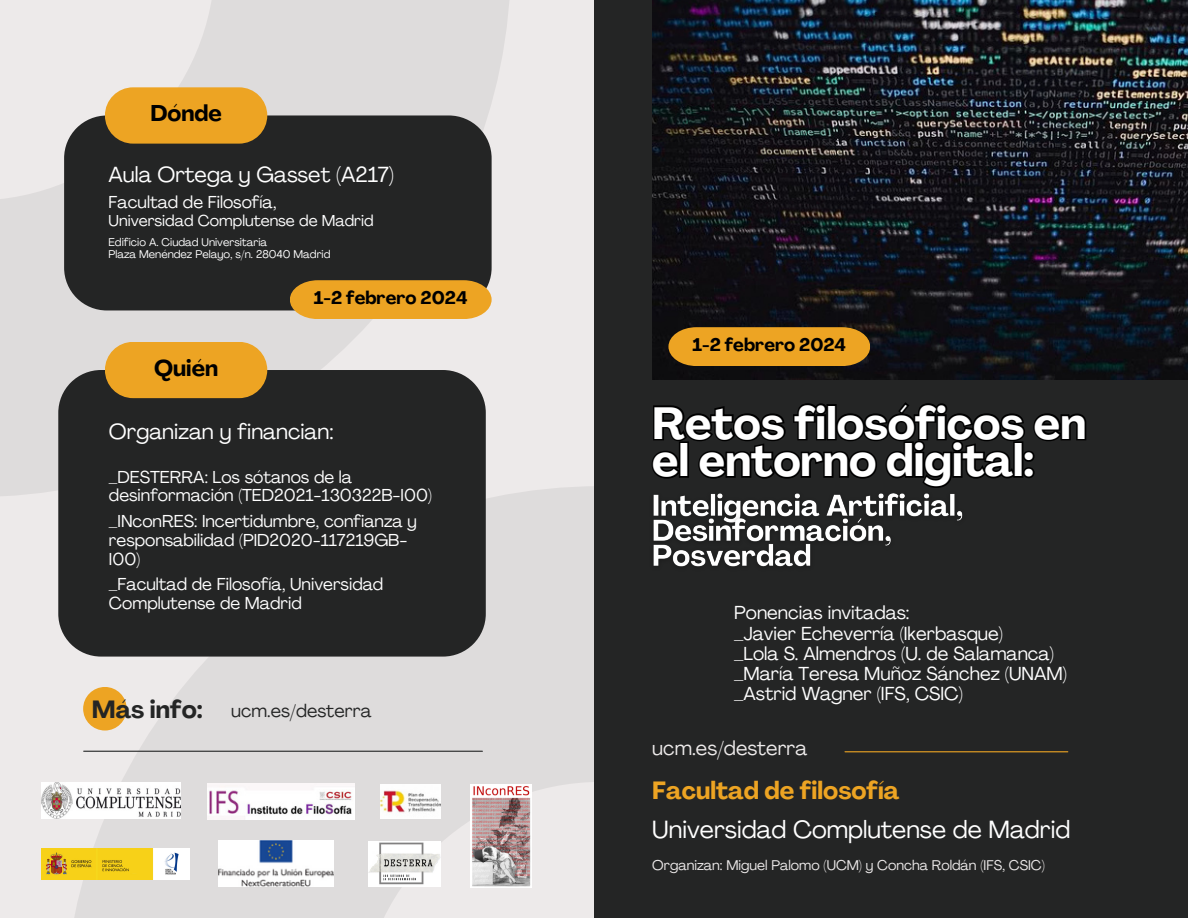
<style>
.page{position:relative;width:1188px;height:918px;background:#edeaea}
.page>*{position:absolute;margin:0;border:0;box-sizing:border-box;transform-origin:0 0}
.t1{font:700 44.55px/37.3px "Agrandir";color:#fff}
.t2{font:24.6px "Agrandir";color:#fff}
.t3{font:700 24.6px "Agrandir";color:#eda423}
.t4{font:700 24.6px "Agrandir";color:#242525}
.t5{font:700 22.5px "Agrandir";color:#000}
.t6{font:21.6px "Agrandir";color:#fff}
.t7{font:19.95px "Agrandir";color:#edeaea}
.t8{font:18.6px "Agrandir";color:#fff}
.t9{font:700 18px "Agrandir";color:#000}
.t10{font:18px "Agrandir";color:#242525}
.t11{font:17.1px/18.6px "Agrandir";color:#fff}
.t12{font:15.6px "Agrandir";color:#fff}
.t13{font:13.95px "Agrandir";color:#edeaea}
.t14{font:11.1px "Agrandir";color:#fff}
</style>
<div class="page">
<div style="left:64px;top:486px;width:1075px;height:432px;background:linear-gradient(to bottom,#dcdbdb,#e5e3e3)"></div>
<div style="left:594px;top:0;width:594px;height:918px;background:#242525"></div>
<img style="left:652px;top:0;width:536px;height:380px">
<svg style="left:668px;top:327px;width:202px;height:39px"></svg>
<hr style="left:845px;top:751px;width:223px;height:1px;background:#eda423">
<hr style="left:84px;top:751px;width:398px;height:1px;background:#242525">
<div style="left:0;top:0;width:512px;height:497px;background:linear-gradient(to right,#e4e2e2,#e1dfdf)"></div>
<div style="left:64px;top:115px;width:427px;height:195px;background:#242525"></div>
<div style="left:58px;top:370px;width:428px;height:287px;background:#242525"></div>
<div style="left:105px;top:87px;width:162px;height:57px;background:#eda423;border-radius:28px"></div>
<div style="left:105px;top:342px;width:162px;height:56px;background:#eda423;border-radius:28px"></div>
<div style="left:83px;top:687px;width:44px;height:44px;background:#eda423;border-radius:50%"></div>
<svg style="left:290px;top:280px;width:202px;height:39px"></svg>
<img style="left:381px;top:785px;width:59px;height:34px">
<img style="left:369px;top:842px;width:72px;height:45px">
<img style="left:219px;top:841px;width:114px;height:46px">
<img style="left:41px;top:782px;width:140px;height:36px">
<img style="left:41px;top:848px;width:149px;height:32px">
<img style="left:207px;top:783px;width:147px;height:36px">
<img style="left:470px;top:785px;width:62px;height:102px">
<svg style="left:651px;top:402px;width:436px;height:83px"></svg>
<img style="left:653px;top:485px;width:310px;height:82px">
<p class="t5" style="left:150px;top:104px;width:73px">Dónde</p>
<p class="t6" style="left:109px;top:166px;width:287px">Aula Ortega y Gasset (A217)</p>
<p class="t11" style="left:109px;top:194px;width:169px">Facultad de Filosofía,</p>
<p class="t12" style="left:109px;top:214px;width:267px">Universidad Complutense de Madrid</p>
<p class="t14" style="left:109px;top:237px;width:160px">Edificio A. Ciudad Universitaria</p>
<p class="t14" style="left:109px;top:250px;width:223px">Plaza Menéndez Pelayo, s/n. 28040 Madrid</p>
<p class="t5" style="left:154px;top:359px;width:66px">Quién</p>
<p class="t9" style="left:314px;top:290px;width:155px">1-2 febrero 2024</p>
<p class="t6" style="left:109px;top:423px;width:226px">Organizan y financian:</p>
<p class="t11" style="left:109px;top:469px;width:324px">_DESTERRA: Los sótanos de la desinformación (TED2021-130322B-I00)</p>
<p class="t11" style="left:109px;top:514px;width:309px">_INconRES: Incertidumbre, confianza y responsabilidad (PID2020-117219GB-<br>I00)</p>
<p class="t11" style="left:109px;top:577px;width:276px">_Facultad de Filosofía, Universidad<br>Complutense de Madrid</p>
<p class="t4" style="left:92px;top:699px;width:112px">Más info:</p>
<p class="t10" style="left:231px;top:703px;width:142px">ucm.es/desterra</p>
<p class="t9" style="left:693px;top:337px;width:155px">1-2 febrero 2024</p>
<p class="t1" style="left:652px;top:409px;width:435px">Retos filosóficos en el entorno digital:</p>
<p class="t8" style="left:734px;top:606px;width:177px">Ponencias invitadas:</p>
<p class="t8" style="left:734px;top:626px;width:270px">_Javier Echeverría (Ikerbasque)</p>
<p class="t8" style="left:734px;top:646px;width:321px">_Lola S. Almendros (U. de Salamanca)</p>
<p class="t8" style="left:734px;top:666px;width:334px">_María Teresa Muñoz Sánchez (UNAM)</p>
<p class="t8" style="left:734px;top:687px;width:230px">_Astrid Wagner (IFS, CSIC)</p>
<p class="t7" style="left:652px;top:740px;width:156px">ucm.es/desterra</p>
<p class="t3" style="left:652px;top:780px;width:249px">Facultad de filosofía</p>
<p class="t2" style="left:652px;top:820px;width:420px">Universidad Complutense de Madrid</p>
<p class="t13" style="left:652px;top:860px;width:394px">Organizan: Miguel Palomo (UCM) y Concha Roldán (IFS, CSIC)</p>
</div>
